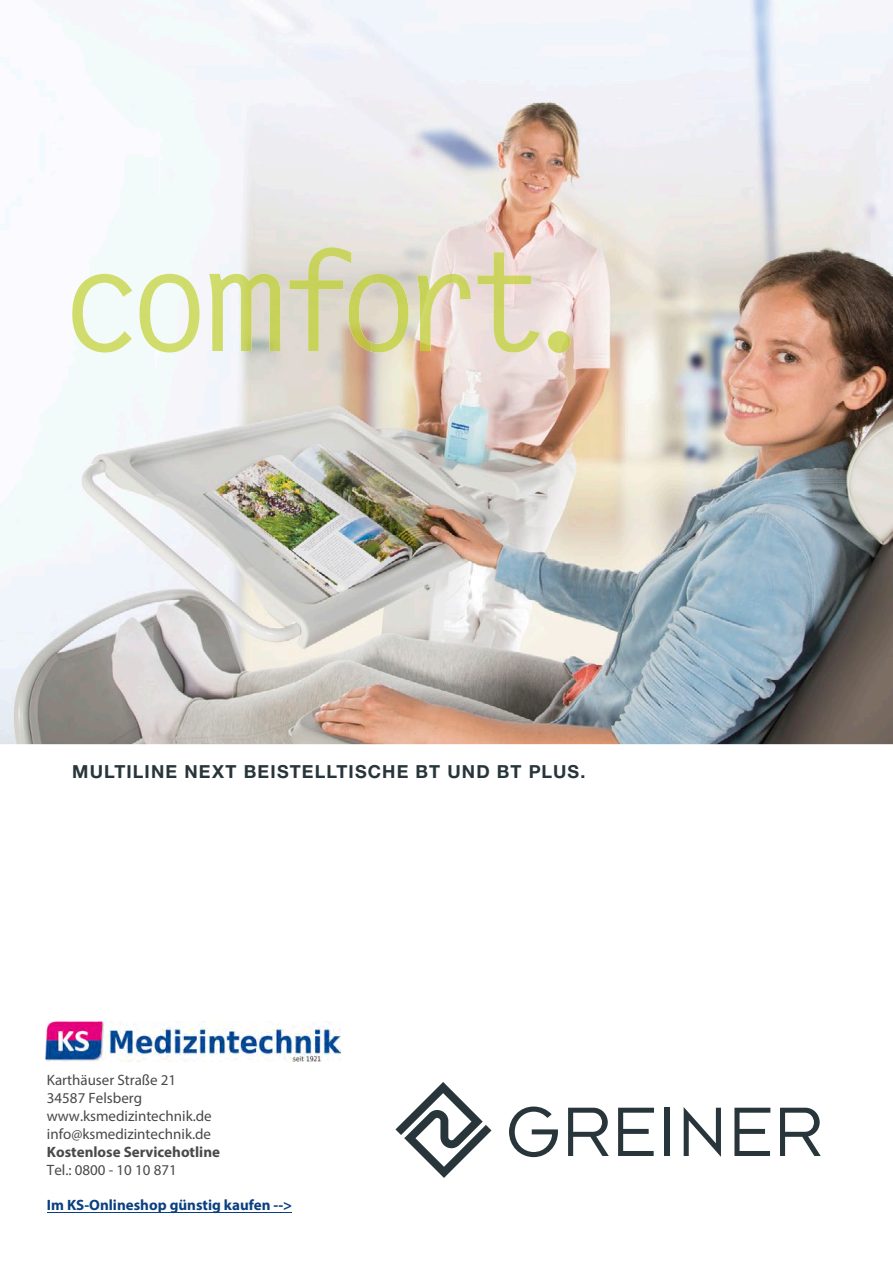
<style>
.page{position:relative;width:893px;height:1263px;background:#fff}
.page>*{position:absolute;margin:0;border:0;box-sizing:border-box;transform-origin:0 0}
.t1{font:700 18px "Helvetica Neue LT Pro";letter-spacing:.065em;color:#28353a}
.t2{font:15px/18px "Myriad Pro";color:#4a4948}
.t3{font:700 15px "Myriad Pro";color:#0a3f80}
.t4{font:700 15px "Myriad Pro";color:#4a4948}
</style>
<div class="page">
<img style="left:0;top:0;width:893px;height:744px">
<svg style="left:509px;top:1106px;width:49px;height:51px"></svg>
<svg style="left:568px;top:1108px;width:41px;height:48px"></svg>
<svg style="left:618px;top:1108px;width:36px;height:48px"></svg>
<div style="left:664px;top:1108px;width:5px;height:48px;background:#28353a"></div>
<svg style="left:684px;top:1107px;width:37px;height:50px"></svg>
<svg style="left:734px;top:1108px;width:36px;height:48px"></svg>
<svg style="left:780px;top:1108px;width:41px;height:48px"></svg>
<svg style="left:395px;top:1082px;width:96px;height:96px"></svg>
<img style="left:72px;top:247px;width:299px;height:105px">
<img style="left:371px;top:252px;width:200px;height:101px">
<img style="left:45px;top:1021px;width:296px;height:40px">
<hr style="left:47px;top:1212px;width:245px;height:1px;background:#0a3f80">
<p class="t1" style="left:72px;top:760px;width:515px">MULTILINE NEXT BEISTELLTISCHE BT UND BT PLUS.</p>
<p class="t2" style="left:47px;top:1071px;width:166px">Karthäuser Straße 21<br>34587 Felsberg www.ksmedizintechnik.de info@ksmedizintechnik.de</p>
<p class="t4" style="left:47px;top:1142px;width:175px">Kostenlose Servicehotline</p>
<p class="t2" style="left:47px;top:1161px;width:131px">Tel.: 0800 - 10 10 871</p>
<p class="t3" style="left:47px;top:1195px;width:247px">Im KS-Onlineshop günstig kaufen --&gt;</p>
</div>
